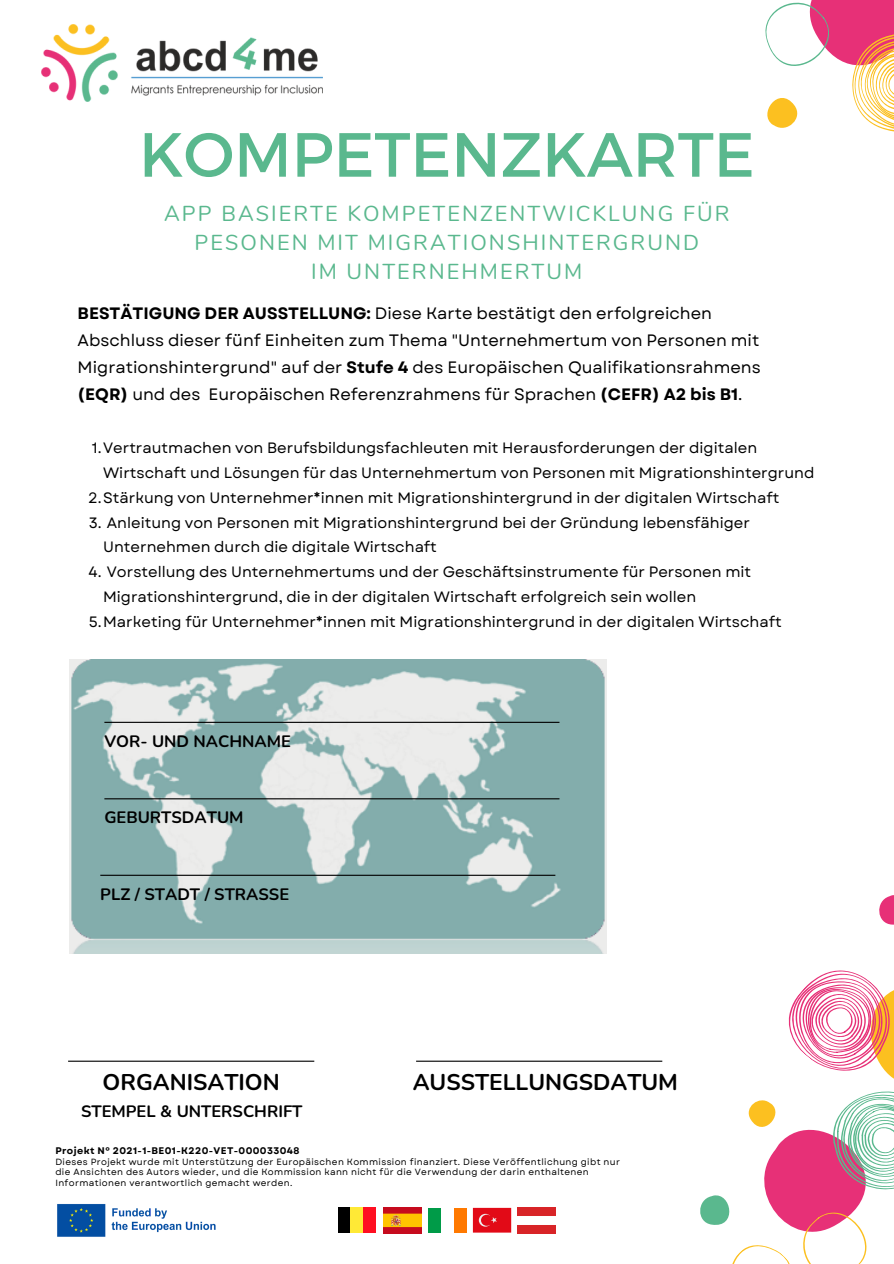
<style>
.page{position:relative;width:894px;height:1264px;background:#fff}
.page>*{position:absolute;margin:0;border:0;box-sizing:border-box;transform-origin:0 0}
.t1{font:62.25px "Montserrat";color:#5ab88e}
.t2{font:700 22.8px "Nunito";color:#000}
.t3{font:21.6px/29.2px "Nunito";letter-spacing:.095em;color:#5ab88e;text-align:center}
.t4{font:16.5px/27px "Garet";color:#000}
.t5{font:700 16.5px "Nunito";color:#000}
.t6{font:15px/24.8px "Garet";color:#000}
.t7{font:700 9.6px "Garet";letter-spacing:.04em;color:#000}
.t8{font:9px/10.5px "Garet";letter-spacing:.04em;color:#000}
.s1{font-weight:700}
</style>
<div class="page">
<img style="left:69px;top:659px;width:537px;height:294px">
<hr style="left:104px;top:721px;width:455px;height:2px;background:#000">
<hr style="left:104px;top:798px;width:455px;height:1px;background:#000">
<hr style="left:100px;top:874px;width:455px;height:1px;background:#000">
<hr style="left:68px;top:1060px;width:246px;height:1px;background:#000">
<hr style="left:416px;top:1060px;width:246px;height:1px;background:#000">
<img style="left:57px;top:1204px;width:159px;height:33px">
<img style="left:41px;top:25px;width:282px;height:76px">
<div style="left:337px;top:1207px;width:13px;height:26px;background:#000"></div>
<div style="left:350px;top:1207px;width:13px;height:26px;background:#ffe936"></div>
<div style="left:363px;top:1207px;width:13px;height:26px;background:#ff0f21"></div>
<img style="left:383px;top:1207px;width:38px;height:26px">
<img style="left:517px;top:1207px;width:38px;height:26px">
<div style="left:428px;top:1207px;width:13px;height:25px;background:#009b48"></div>
<div style="left:453px;top:1207px;width:13px;height:25px;background:#ff7900"></div>
<svg style="left:473px;top:1207px;width:38px;height:25px"></svg>
<svg style="left:765px;top:0;width:128px;height:132px"></svg>
<svg style="left:582px;top:877px;width:311px;height:386px"></svg>
<h4 class="t1" style="left:139px;top:114px;width:617px">KOMPETENZKARTE</h4>
<p class="t3" style="left:164px;top:199px;width:567px">APP BASIERTE KOMPETENZENTWICKLUNG FÜR<br>PESONEN MIT MIGRATIONSHINTERGRUND<br>IM UNTERNEHMERTUM</p>
<h2 class="t4" style="left:78px;top:300px;width:684px"><span class="s1">BESTÄTIGUNG DER AUSSTELLUNG:</span> Diese Karte bestätigt den erfolgreichen Abschluss dieser fünf Einheiten zum Thema "Unternehmertum von Personen mit Migrationshintergrund" auf der <span class="s1">Stufe 4</span> des Europäischen Qualifikationsrahmens <span class="s1">(EQR)</span> und des Europäischen Referenzrahmens für Sprachen <span class="s1">(CEFR) A2 bis B1</span>.</h2>
<p class="t6" style="left:103px;top:436px;width:712px;text-indent:-11px">1.Vertrautmachen von Berufsbildungsfachleuten mit Herausforderungen der digitalen<br>Wirtschaft und Lösungen für das Unternehmertum von Personen mit Migrationshintergrund</p>
<p class="t6" style="left:88px;top:485px;width:692px">2.Stärkung von Unternehmer*innen mit Migrationshintergrund in der digitalen Wirtschaft</p>
<h1 class="t6" style="left:103px;top:510px;width:648px;text-indent:-14px">3. Anleitung von Personen mit Migrationshintergrund bei der Gründung lebensfähiger<br>Unternehmen durch die digitale Wirtschaft</h1>
<h3 class="t6" style="left:103px;top:559px;width:649px;text-indent:-15px">4. Vorstellung des Unternehmertums und der Geschäftsinstrumente für Personen mit<br>Migrationshintergrund, die in der digitalen Wirtschaft erfolgreich sein wollen</h3>
<h5 class="t6" style="left:89px;top:609px;width:694px">5.Marketing für Unternehmer*innen mit Migrationshintergrund in der digitalen Wirtschaft</h5>
<p class="t5" style="left:104px;top:730px;width:188px">VOR- UND NACHNAME</p>
<p class="t5" style="left:104px;top:806px;width:141px">GEBURTSDATUM</p>
<p class="t5" style="left:100px;top:883px;width:190px">PLZ / STADT / STRASSE</p>
<p class="t2" style="left:103px;top:1067px;width:178px">ORGANISATION</p>
<p class="t5" style="left:81px;top:1100px;width:223px">STEMPEL &amp; UNTERSCHRIFT</p>
<p class="t2" style="left:412px;top:1067px;width:267px">AUSSTELLUNGSDATUM</p>
<h2 class="t7" style="left:55px;top:1144px;width:245px">Projekt Nº 2021-1-BE01-K220-VET-000033048</h2>
<p class="t8" style="left:55px;top:1156px;width:566px">Dieses Projekt wurde mit Unterstützung der Europäischen Kommission finanziert. Diese Veröffentlichung gibt nur die Ansichten des Autors wieder, und die Kommission kann nicht für die Verwendung der darin enthaltenen<br>Informationen verantwortlich gemacht werden.</p>
</div>
